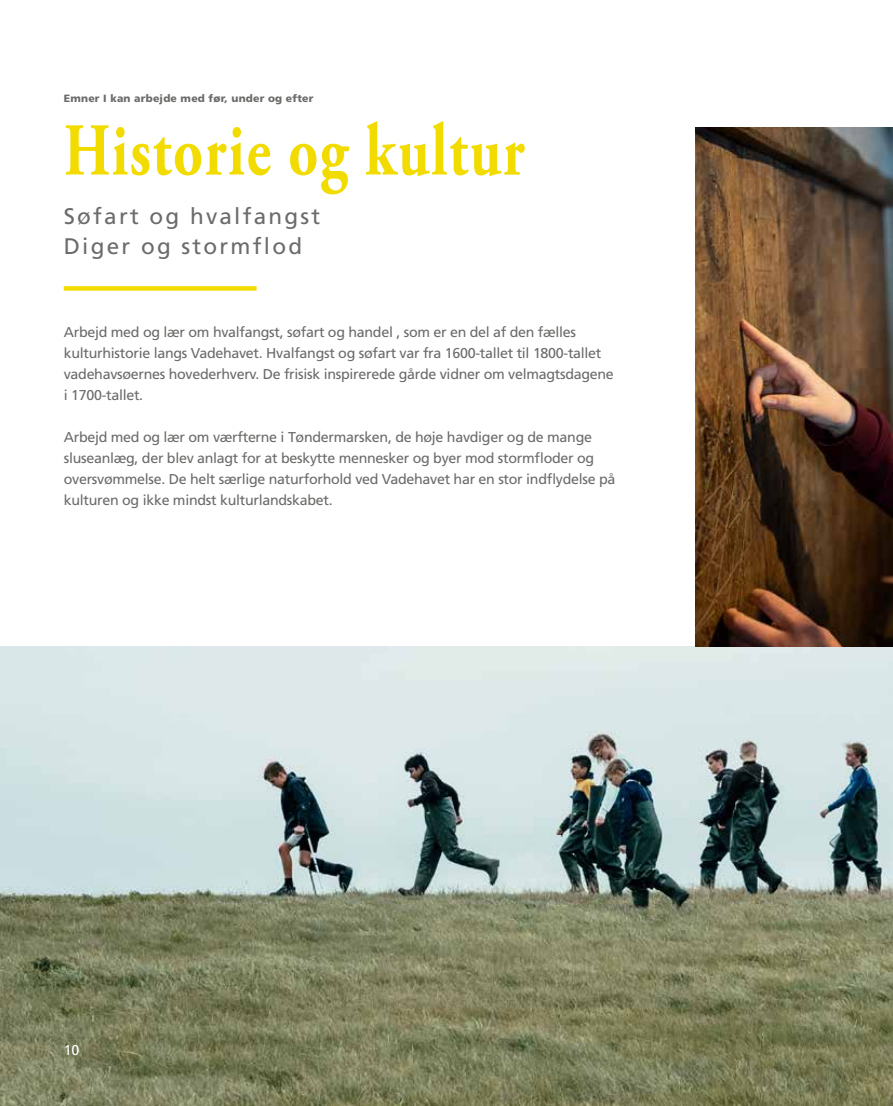
<style>
.page{position:relative;width:893px;height:1106px;background:#fff}
.page>*{position:absolute;margin:0;border:0;box-sizing:border-box;transform-origin:0 0}
.t1{font:700 74.25px "Adobe Garamond Pro";letter-spacing:.03em;color:#f2dc00;scale:.78 1}
.t2{font:22.5px/30px "Frutiger";letter-spacing:.1em;color:#6b6b6a}
.t3{font:14.25px/21px "Frutiger";letter-spacing:-.02em;color:#6b6b6a}
.t4{font:14.25px "Frutiger";color:#fff}
.t5{font:900 10.5px "Frutiger";letter-spacing:.02em;color:#6b6b6a}
</style>
<div class="page">
<img style="left:0;top:646px;width:893px;height:460px">
<img style="left:695px;top:128px;width:198px;height:518px">
<div style="left:64px;top:286px;width:193px;height:5px;background:#f2dc00"></div>
<p class="t5" style="left:64px;top:92px;width:251px">Emner I kan arbejde med før, under og efter</p>
<h1 class="t1" style="left:64px;top:108px;width:592px">Historie og kultur</h1>
<h2 class="t2" style="left:64px;top:201px;width:258px">Søfart og hvalfangst<br>Diger og stormflod</h2>
<p class="t3" style="left:64px;top:321px;width:551px">Arbejd med og lær om hvalfangst, søfart og handel , som er en del af den fælles kulturhistorie langs Vadehavet. Hvalfangst og søfart var fra 1600-tallet til 1800-tallet vadehavsøernes hovederhverv. De frisisk inspirerede gårde vidner om velmagtsdagene i 1700-tallet.</p>
<p class="t3" style="left:64px;top:426px;width:553px">Arbejd med og lær om værfterne i Tøndermarsken, de høje havdiger og de mange sluseanlæg, der blev anlagt for at beskytte mennesker og byer mod stormfloder og oversvømmelse. De helt særlige naturforhold ved Vadehavet har en stor indflydelse på kulturen og ikke mindst kulturlandskabet.</p>
<p class="t4" style="left:64px;top:1041px;width:17px">10</p>
</div>
